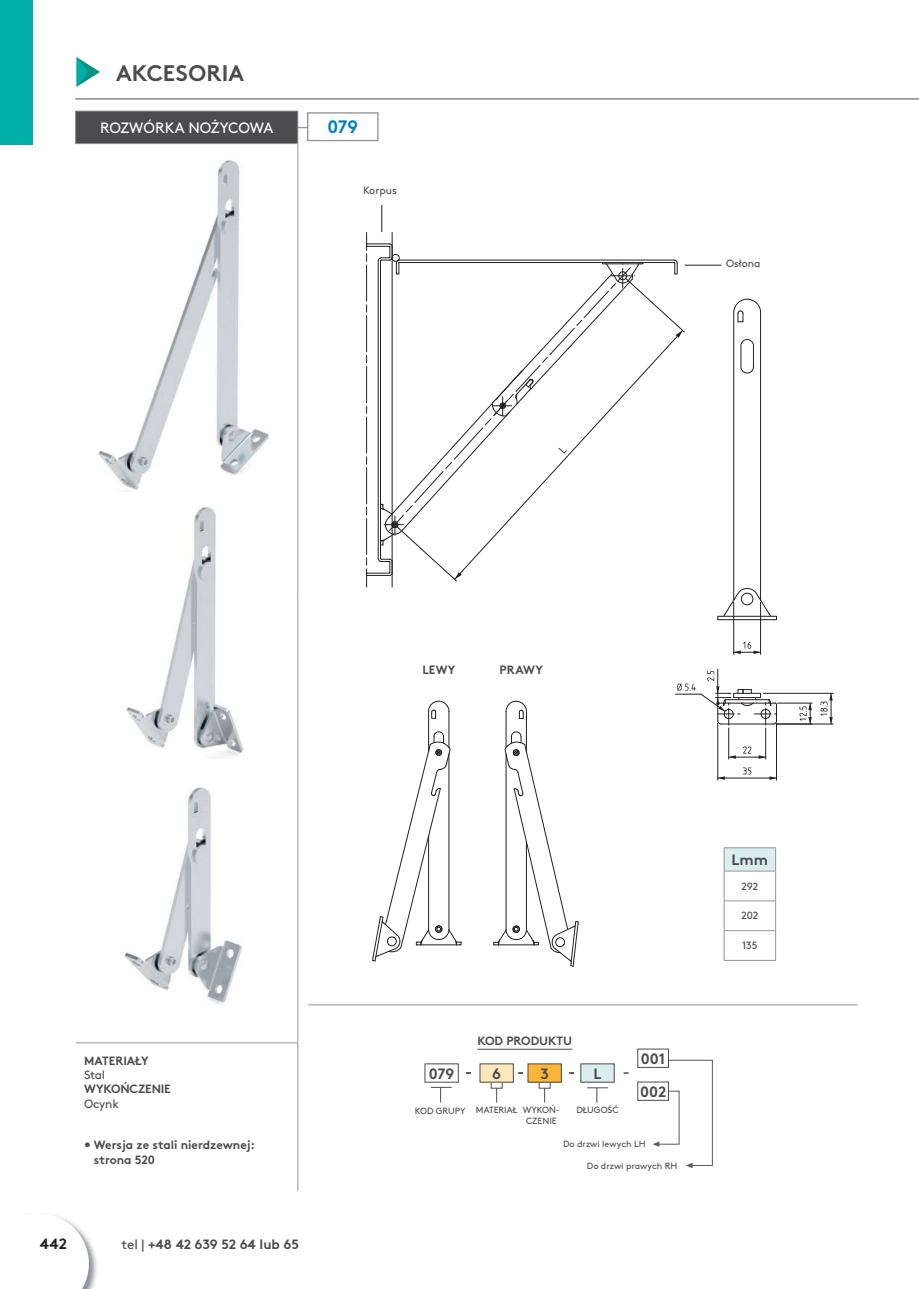
<style>
.page{position:relative;width:919px;height:1289px;background:#fff}
.page>*{position:absolute;margin:0;border:0;box-sizing:border-box;transform-origin:0 0}
.t1{font:700 22.5px "Brown Pro";letter-spacing:.01em;color:#4c4c4e}
.t2{font:700 18px "Brown Pro";color:#0081c6}
.t3{font:15px "Brown Pro";letter-spacing:-.005em;color:#fff}
.t4{font:700 15px/33px "Brown Pro";color:#4c4c4e}
.t5{font:700 15px "Brown Pro";color:#231f20}
.t6{font:700 13.5px "Brown Pro";letter-spacing:-.01em;color:#4c4c4e}
.t7{font:700 12px/14.4px "Brown Pro";color:#4c4c4e}
.t8{font:12px "Brown Pro";letter-spacing:-.015em;color:#4c4c4e}
.t9{font:10.5px "Brown Pro";color:#4c4c4e}
.t10{font:9px/10.8px "Brown Pro";color:#4c4c4e;text-align:center}
.s1{font-weight:400}
</style>
<div class="page">
<svg style="left:77px;top:57px;width:23px;height:30px"></svg>
<img style="left:94px;top:1252px;width:3px;height:33px">
<svg style="left:50px;top:1214px;width:44px;height:74px"></svg>
<hr style="left:75px;top:98px;width:843px;height:1px;background:#4c4c4e">
<svg style="left:431px;top:1086px;width:20px;height:16px"></svg>
<svg style="left:496px;top:1088px;width:1px;height:14px"></svg>
<div style="left:490px;top:1081px;width:12px;height:7px;border:1px solid #4c4c4e"></div>
<svg style="left:544px;top:1088px;width:1px;height:14px"></svg>
<div style="left:538px;top:1081px;width:12px;height:7px;border:1px solid #4c4c4e"></div>
<hr style="left:308px;top:1004px;width:549px;height:1px;background:#939598">
<div style="left:580px;top:1063px;width:34px;height:19px;background:#daeeed"></div>
<svg style="left:587px;top:1087px;width:21px;height:15px"></svg>
<hr style="left:684px;top:265px;width:37px;height:1px;background:#231f20">
<div style="left:724px;top:847px;width:51px;height:24px;background:#daeeed"></div>
<hr style="left:723px;top:847px;width:52px;height:1px;background:#939598">
<hr style="left:723px;top:870px;width:52px;height:1px;background:#939598">
<hr style="left:723px;top:900px;width:52px;height:1px;background:#939598">
<svg style="left:723px;top:848px;width:1px;height:82px"></svg>
<svg style="left:775px;top:848px;width:1px;height:82px"></svg>
<hr style="left:723px;top:930px;width:52px;height:1px;background:#939598">
<hr style="left:723px;top:930px;width:1px;height:30px;background:#939598">
<hr style="left:775px;top:930px;width:1px;height:30px;background:#939598">
<hr style="left:723px;top:960px;width:52px;height:1px;background:#939598">
<div style="left:480px;top:1063px;width:33px;height:19px;background:#ffe7bd"></div>
<div style="left:528px;top:1063px;width:33px;height:19px;background:#fcb539"></div>
<svg style="left:637px;top:1048px;width:76px;height:120px"></svg>
<svg style="left:366px;top:205px;width:319px;height:382px"></svg>
<hr style="left:733px;top:313px;width:1px;height:286px;background:#231f20">
<svg style="left:733px;top:299px;width:28px;height:23px"></svg>
<hr style="left:760px;top:313px;width:1px;height:286px;background:#231f20">
<svg style="left:740px;top:339px;width:13px;height:35px"></svg>
<svg style="left:717px;top:587px;width:59px;height:33px"></svg>
<hr style="left:777px;top:703px;width:35px;height:1px;background:#231f20">
<hr style="left:733px;top:602px;width:1px;height:52px;background:#231f20">
<hr style="left:760px;top:602px;width:1px;height:52px;background:#231f20">
<hr style="left:776px;top:723px;width:57px;height:1px;background:#231f20">
<hr style="left:763px;top:693px;width:70px;height:1px;background:#231f20">
<hr style="left:717px;top:669px;width:1px;height:35px;background:#231f20">
<hr style="left:717px;top:777px;width:59px;height:1px;background:#231f20">
<hr style="left:717px;top:723px;width:1px;height:57px;background:#231f20">
<hr style="left:776px;top:723px;width:1px;height:57px;background:#231f20">
<hr style="left:728px;top:756px;width:37px;height:1px;background:#231f20">
<hr style="left:728px;top:728px;width:1px;height:31px;background:#231f20">
<hr style="left:765px;top:728px;width:1px;height:31px;background:#231f20">
<svg style="left:799px;top:703px;width:12px;height:21px"></svg>
<svg style="left:733px;top:641px;width:27px;height:13px"></svg>
<svg style="left:820px;top:693px;width:12px;height:31px"></svg>
<svg style="left:675px;top:671px;width:102px;height:54px"></svg>
<svg style="left:743px;top:767px;width:8px;height:7px"></svg>
<svg style="left:743px;top:746px;width:8px;height:7px"></svg>
<hr style="left:428px;top:711px;width:1px;height:40px;background:#231f20">
<hr style="left:448px;top:711px;width:1px;height:36px;background:#231f20">
<svg style="left:428px;top:700px;width:21px;height:19px"></svg>
<svg style="left:372px;top:731px;width:89px;height:230px"></svg>
<hr style="left:526px;top:711px;width:1px;height:40px;background:#231f20">
<hr style="left:505px;top:711px;width:1px;height:36px;background:#231f20">
<svg style="left:505px;top:700px;width:22px;height:19px"></svg>
<svg style="left:493px;top:731px;width:85px;height:235px"></svg>
<svg style="left:298px;top:111px;width:81px;height:31px"></svg>
<img style="left:124px;top:787px;width:118px;height:217px">
<img style="left:126px;top:507px;width:118px;height:250px">
<img style="left:98px;top:160px;width:172px;height:331px">
<div style="left:0;top:0;width:32px;height:145px;background:#00afa9"></div>
<div style="left:76px;top:111px;width:222px;height:33px;background:#4c4c4e"></div>
<hr style="left:75px;top:111px;width:223px;height:1px;background:#939598">
<hr style="left:75px;top:111px;width:1px;height:32px;background:#939598">
<hr style="left:297px;top:111px;width:1px;height:32px;background:#939598">
<hr style="left:75px;top:143px;width:223px;height:1px;background:#939598">
<hr style="left:297px;top:144px;width:1px;height:449px;background:#939598">
<hr style="left:297px;top:593px;width:1px;height:449px;background:#939598">
<hr style="left:76px;top:1042px;width:222px;height:1px;background:#939598">
<hr style="left:297px;top:1043px;width:1px;height:148px;background:#939598">
<hr style="left:477px;top:1048px;width:95px;height:1px;background:#4c4c4e">
<h1 class="t1" style="left:116px;top:65px;width:130px">AKCESORIA</h1>
<p class="t3" style="left:100px;top:122px;width:175px">ROZWÓRKA NOŻYCOWA</p>
<h2 class="t2" style="left:327px;top:121px;width:32px">079</h2>
<p class="t9" style="left:363px;top:186px;width:35px">Korpus</p>
<p class="t9" style="left:726px;top:260px;width:36px">Osłona</p>
<p class="t7" style="left:84px;top:1054px;width:66px">MATERIAŁY</p>
<p class="t8" style="left:84px;top:1070px;width:22px">Stal</p>
<p class="t7" style="left:84px;top:1083px;width:88px">WYKOŃCZENIE</p>
<p class="t8" style="left:84px;top:1099px;width:36px">Ocynk</p>
<p class="t7" style="left:94px;top:1139px;width:163px;text-indent:-10px"><span class="s1">•</span> Wersja ze stali nierdzewnej: strona 520</p>
<p class="t5" style="left:40px;top:1238px;width:29px">442</p>
<p class="t6" style="left:122px;top:1239px;width:179px"><span class="s1">tel |</span> +48 42 639 52 64 lub 65</p>
<p class="t7" style="left:422px;top:664px;width:34px">LEWY</p>
<p class="t7" style="left:499px;top:664px;width:45px">PRAWY</p>
<p class="t7" style="left:477px;top:1034px;width:96px">KOD PRODUKTU</p>
<p class="t4" style="left:429px;top:1058px;width:27px">079</p>
<p class="t4" style="left:492px;top:1058px;width:10px">6</p>
<p class="t4" style="left:540px;top:1058px;width:10px">3</p>
<p class="t4" style="left:593px;top:1058px;width:10px">L</p>
<p class="t10" style="left:522px;top:1105px;width:39px">WYKOŃ-<br>CZENIE</p>
<p class="t10" style="left:414px;top:1105px;width:104px">KOD GRUPY MATERIAŁ</p>
<p class="t10" style="left:576px;top:1105px;width:44px">DŁUGOŚĆ</p>
<p class="t4" style="left:640px;top:1043px;width:27px">001<br>002</p>
<p class="t10" style="left:563px;top:1139px;width:84px">Do drzwi lewych LH</p>
<p class="t10" style="left:587px;top:1161px;width:92px">Do drzwi prawych RH</p>
<p class="t4" style="left:731px;top:844px;width:38px">Lmm</p>
<p class="t9" style="left:741px;top:882px;width:19px">292</p>
<p class="t9" style="left:741px;top:912px;width:19px">202</p>
<p class="t9" style="left:742px;top:941px;width:17px">135</p>
</div>
